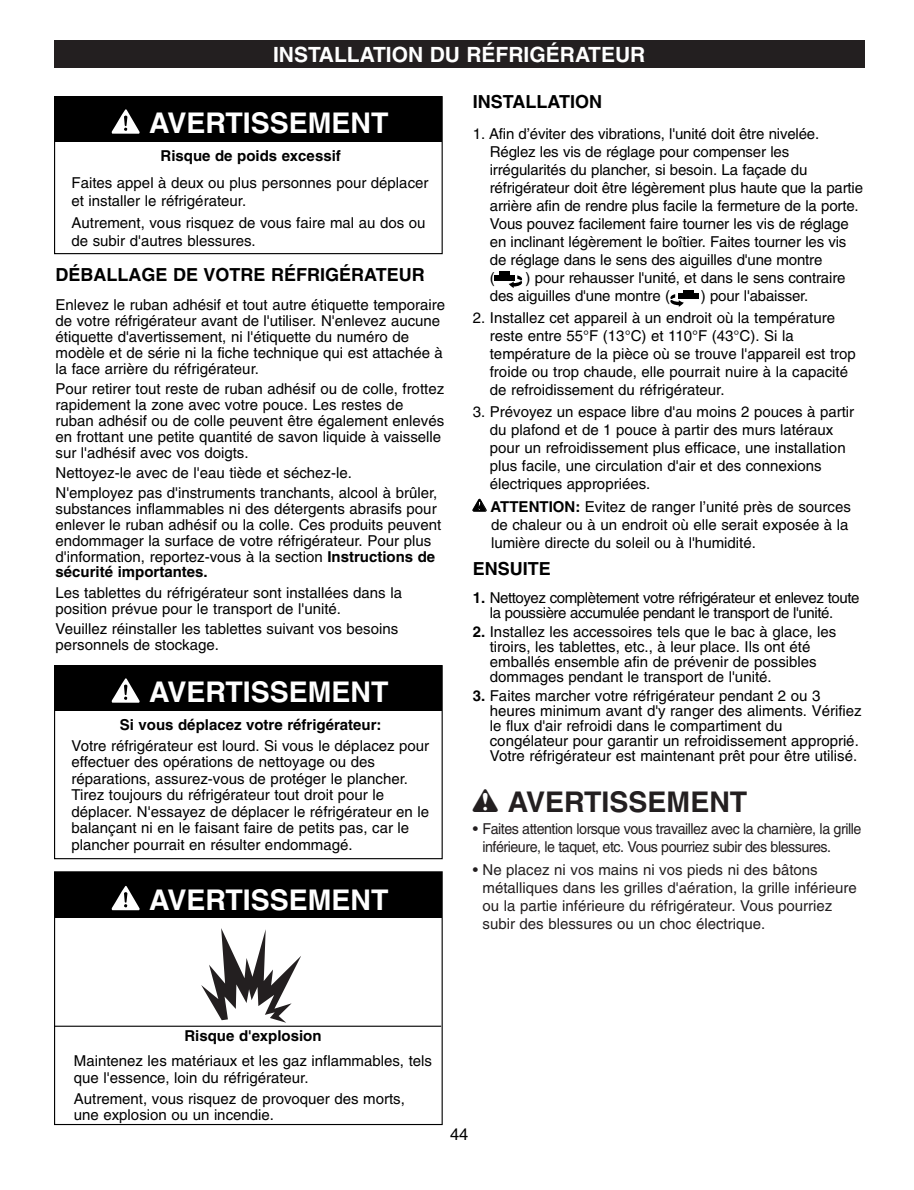
<style>
.page{position:relative;width:914px;height:1190px;background:#fff}
.page>*{position:absolute;margin:0;border:0;box-sizing:border-box;transform-origin:0 0}
.t1{font:700 28.5px "Helvetica";color:#fff}
.t2{font:700 28.5px "Helvetica";color:#231f20}
.t3{font:700 21px "Helvetica";color:#fff}
.t4{font:700 18px "Helvetica";color:#000}
.t5{font:16.5px "Helvetica";color:#000}
.t6{font:15px/18px "Helvetica";color:#000}
.t7{font:15px/18px "Helvetica";color:#231f20}
.t8{font:15px/18px "Helvetica";letter-spacing:-.035em;color:#231f20}
.t9{font:15px/15px "Helvetica";letter-spacing:-.03em;color:#000}
.t10{font:700 15px "Helvetica";color:#000}
.s1{font-weight:700}
</style>
<div class="page">
<div style="left:54px;top:40px;width:810px;height:28px;background:#231f20"></div>
<div style="left:54px;top:96px;width:388px;height:158px;border:1px solid #000"></div>
<div style="left:55px;top:96px;width:386px;height:45px;background:#000"></div>
<svg style="left:111px;top:109px;width:29px;height:25px"></svg>
<div style="left:55px;top:665px;width:386px;height:45px;background:#000"></div>
<svg style="left:112px;top:702px;width:28px;height:1px"></svg>
<svg style="left:111px;top:678px;width:29px;height:24px"></svg>
<div style="left:54px;top:871px;width:388px;height:254px;border:1px solid #000"></div>
<div style="left:55px;top:872px;width:386px;height:45px;background:#000"></div>
<svg style="left:112px;top:910px;width:27px;height:1px"></svg>
<svg style="left:111px;top:886px;width:29px;height:24px"></svg>
<svg style="left:508px;top:275px;width:14px;height:13px"></svg>
<div style="left:494px;top:275px;width:20px;height:5px;background:#000"></div>
<div style="left:499px;top:271px;width:10px;height:7px;background:#000"></div>
<svg style="left:670px;top:294px;width:14px;height:13px"></svg>
<div style="left:678px;top:293px;width:20px;height:6px;background:#000"></div>
<div style="left:683px;top:290px;width:10px;height:6px;background:#000"></div>
<svg style="left:201px;top:928px;width:100px;height:94px"></svg>
<hr style="left:54px;top:1025px;width:387px;height:1px;background:#000">
<h2 class="t3" style="left:273px;top:47px;width:374px">INSTALLATION DU RÉFRIGÉRATEUR</h2>
<h1 class="t1" style="left:149px;top:113px;width:241px">AVERTISSEMENT</h1>
<p class="t10" style="left:160px;top:150px;width:182px">Risque de poids excessif</p>
<p class="t6" style="left:71px;top:175px;width:358px">Faites appel à deux ou plus personnes pour déplacer et installer le réfrigérateur.</p>
<p class="t6" style="left:71px;top:215px;width:355px">Autrement, vous risquez de vous faire mal au dos ou de subir d'autres blessures.</p>
<p class="t4" style="left:56px;top:268px;width:371px">DÉBALLAGE DE VOTRE RÉFRIGÉRATEUR</p>
<p class="t6" style="left:56px;top:298px;width:391px;line-height:15.9px">Enlevez le ruban adhésif et tout autre étiquette temporaire de votre réfrigérateur avant de l'utiliser. N'enlevez aucune étiquette d'avertissement, ni l'étiquette du numéro de modèle et de série ni la fiche technique qui est attachée à la face arrière du réfrigérateur.</p>
<p class="t6" style="left:56px;top:382px;width:390px;line-height:15.9px">Pour retirer tout reste de ruban adhésif ou de colle, frottez rapidement la zone avec votre pouce. Les restes de ruban adhésif ou de colle peuvent être également enlevés en frottant une petite quantité de savon liquide à vaisselle sur l'adhésif avec vos doigts.</p>
<p class="t6" style="left:56px;top:464px;width:383px;line-height:20.1px">Nettoyez-le avec de l'eau tiède et séchez-le.<br>N'employez pas d'instruments tranchants, alcool à brûler,</p>
<p class="t6" style="left:56px;top:502px;width:387px;line-height:15.9px">substances inflammables ni des détergents abrasifs pour enlever le ruban adhésif ou la colle. Ces produits peuvent endommager la surface de votre réfrigérateur. Pour plus d'information, reportez-vous à la section <span class="s1">Instructions de sécurité importantes.</span></p>
<p class="t6" style="left:56px;top:586px;width:348px;line-height:15.9px">Les tablettes du réfrigérateur sont installées dans la position prévue pour le transport de l'unité.</p>
<p class="t6" style="left:56px;top:622px;width:344px;line-height:15.9px">Veuillez réinstaller les tablettes suivant vos besoins personnels de stockage.</p>
<h1 class="t1" style="left:149px;top:681px;width:241px">AVERTISSEMENT</h1>
<p class="t10" style="left:120px;top:719px;width:263px">Si vous déplacez votre réfrigérateur:</p>
<p class="t6" style="left:71px;top:738px;width:359px;line-height:16.5px">Votre réfrigérateur est lourd. Si vous le déplacez pour effectuer des opérations de nettoyage ou des réparations, assurez-vous de protéger le plancher.<br>Tirez toujours du réfrigérateur tout droit pour le déplacer. N'essayez de déplacer le réfrigérateur en le balançant ni en le faisant faire de petits pas, car le plancher pourrait en résulter endommagé.</p>
<h1 class="t1" style="left:149px;top:889px;width:241px">AVERTISSEMENT</h1>
<p class="t4" style="left:472px;top:95px;width:131px">INSTALLATION</p>
<p class="t6" style="left:490px;top:126px;width:375px;text-indent:-17px">1. Afin d’éviter des vibrations, l'unité doit être nivelée.<br>Réglez les vis de réglage pour compenser les irrégularités du plancher, si besoin. La façade du réfrigérateur doit être légèrement plus haute que la partie arrière afin de rendre plus facile la fermeture de la porte.<br>Vous pouvez facilement faire tourner les vis de réglage en inclinant légèrement le boîtier. Faites tourner les vis de réglage dans le sens des aiguilles d'une montre<br>(</p>
<p class="t6" style="left:490px;top:270px;width:357px;text-indent:36px">) pour rehausser l'unité, et dans le sens contraire des aiguilles d'une montre (</p>
<p class="t6" style="left:700px;top:288px;width:109px">) pour l'abaisser.</p>
<p class="t6" style="left:490px;top:310px;width:367px;text-indent:-17px">2. Installez cet appareil à un endroit où la température reste entre 55°F (13°C) et 110°F (43°C). Si la température de la pièce où se trouve l'appareil est trop froide ou trop chaude, elle pourrait nuire à la capacité de refroidissement du réfrigérateur.</p>
<p class="t6" style="left:490px;top:404px;width:366px;text-indent:-17px">3. Prévoyez un espace libre d'au moins 2 pouces à partir du plafond et de 1 pouce à partir des murs latéraux pour un refroidissement plus efficace, une installation plus facile, une circulation d'air et des connexions électriques appropriées.</p>
<p class="t6" style="left:490px;top:498px;width:362px"><span class="s1">ATTENTION:</span> Evitez de ranger l’unité près de sources de chaleur ou à un endroit où elle serait exposée à la lumière directe du soleil ou à l'humidité.</p>
<p class="t4" style="left:472px;top:562px;width:80px">ENSUITE</p>
<p class="t9" style="left:490px;top:591px;width:371px;text-indent:-17px"><span class="s1">1.</span> Nettoyez complètement votre réfrigérateur et enlevez toute la poussière accumulée pendant le transport de l'unité.</p>
<p class="t6" style="left:490px;top:625px;width:348px;line-height:15px;text-indent:-17px"><span class="s1">2.</span> Installez les accessoires tels que le bac à glace, les tiroirs, les tablettes, etc., à leur place. Ils ont été emballés ensemble afin de prévenir de possibles dommages pendant le transport de l'unité.</p>
<p class="t6" style="left:490px;top:690px;width:373px;line-height:15px;text-indent:-17px"><span class="s1">3.</span> Faites marcher votre réfrigérateur pendant 2 ou 3 heures minimum avant d'y ranger des aliments. Vérifiez le flux d'air refroidi dans le compartiment du congélateur pour garantir un refroidissement approprié.<br>Votre réfrigérateur est maintenant prêt pour être utilisé.</p>
<h1 class="t2" style="left:508px;top:791px;width:241px">AVERTISSEMENT</h1>
<p class="t8" style="left:482px;top:821px;width:380px;text-indent:-10px">• Faites attention lorsque vous travaillez avec la charnière, la grille inférieure, le taquet, etc. Vous pourriez subir des blessures.</p>
<p class="t7" style="left:482px;top:861px;width:376px;text-indent:-10px">• Ne placez ni vos mains ni vos pieds ni des bâtons métalliques dans les grilles d'aération, la grille inférieure ou la partie inférieure du réfrigérateur. Vous pourriez subir des blessures ou un choc électrique.</p>
<p class="t10" style="left:184px;top:1030px;width:139px">Risque d'explosion</p>
<p class="t6" style="left:74px;top:1054px;width:359px;line-height:16.5px">Maintenez les matériaux et les gaz inflammables, tels que l'essence, loin du réfrigérateur.</p>
<p class="t6" style="left:74px;top:1091px;width:332px;line-height:16.5px">Autrement, vous risquez de provoquer des morts, une explosion ou un incendie.</p>
<p class="t5" style="left:450px;top:1128px;width:20px">44</p>
</div>
